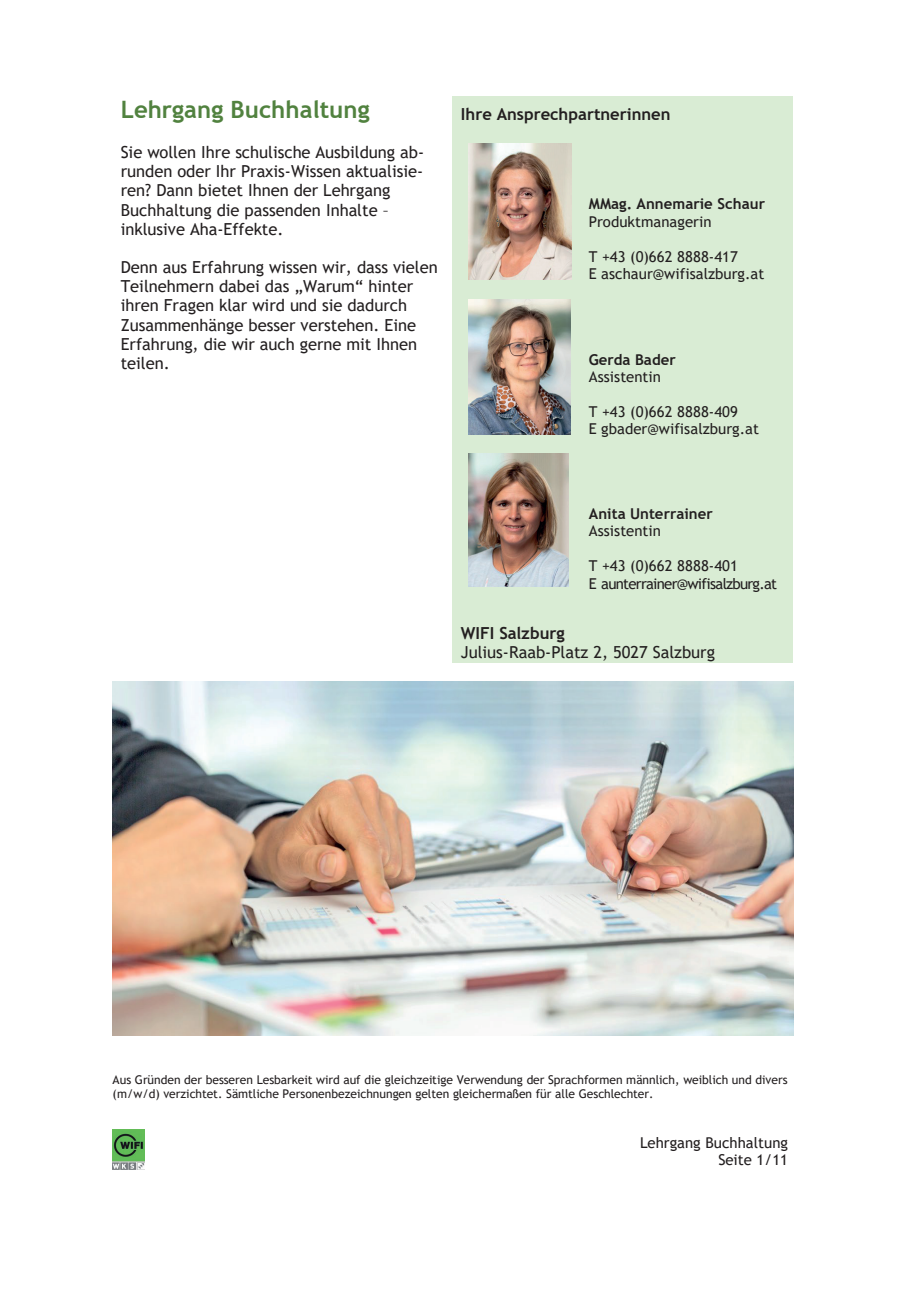
<style>
.page{position:relative;width:919px;height:1289px;background:#fff}
.page>*{position:absolute;margin:0;border:0;box-sizing:border-box;transform-origin:0 0}
.t1{font:700 24px "Trebuchet MS";color:#51823f}
.t2{font:16.5px/19.2px "Trebuchet MS";letter-spacing:-.005em;color:#231f20}
.t3{font:700 16.5px "Trebuchet MS";letter-spacing:-.005em;color:#231f20}
.t4{font:15px/17.4px "Trebuchet MS";letter-spacing:.005em;color:#231f20}
.t5{font:15px/17.4px "Trebuchet MS";letter-spacing:-.045em;color:#231f20}
.t6{font:700 15px "Trebuchet MS";color:#231f20}
.t7{font:12px/14.1px "Trebuchet MS";color:#231f20}
</style>
<div class="page">
<img style="left:113px;top:1129px;width:31px;height:40px">
<div style="left:452px;top:96px;width:340px;height:567px;background:#d9ecd4"></div>
<img style="left:469px;top:144px;width:102px;height:136px">
<img style="left:469px;top:299px;width:101px;height:135px">
<img style="left:469px;top:453px;width:100px;height:133px">
<img style="left:113px;top:682px;width:680px;height:353px">
<h1 class="t1" style="left:121px;top:94px;width:250px">Lehrgang Buchhaltung</h1>
<p class="t2" style="left:121px;top:143px;width:305px">Sie wollen Ihre schulische Ausbildung ab&shy;runden oder Ihr Praxis-Wissen aktualisie&shy;ren? Dann bietet Ihnen der Lehrgang Buchhaltung die passenden Inhalte – inklusive Aha-Effekte.</p>
<p class="t2" style="left:121px;top:257px;width:318px">Denn aus Erfahrung wissen wir, dass vielen Teilnehmern dabei das „Warum“ hinter ihren Fragen klar wird und sie dadurch Zusammenhänge besser verstehen. Eine Erfahrung, die wir auch gerne mit Ihnen teilen.</p>
<p class="t3" style="left:461px;top:104px;width:211px">Ihre Ansprechpartnerinnen</p>
<p class="t6" style="left:588px;top:194px;width:178px">MMag. Annemarie Schaur</p>
<p class="t4" style="left:588px;top:212px;width:124px">Produktmanagerin</p>
<p class="t4" style="left:588px;top:247px;width:177px">T +43 (0)662 8888-417<br>E aschaur@wifisalzburg.at</p>
<p class="t6" style="left:588px;top:350px;width:88px">Gerda Bader</p>
<p class="t4" style="left:588px;top:368px;width:74px">Assistentin</p>
<p class="t4" style="left:588px;top:403px;width:172px">T +43 (0)662 8888-409<br>E gbader@wifisalzburg.at</p>
<p class="t6" style="left:588px;top:504px;width:125px">Anita Unterrainer</p>
<p class="t4" style="left:588px;top:522px;width:74px">Assistentin</p>
<p class="t5" style="left:588px;top:557px;width:190px">T +43 (0)662 8888-401<br>E aunterrainer@wifisalzburg.at</p>
<p class="t3" style="left:461px;top:623px;width:106px">WIFI Salzburg</p>
<p class="t2" style="left:461px;top:642px;width:256px">Julius-Raab-Platz 2, 5027 Salzburg</p>
<p class="t7" style="left:113px;top:1072px;width:676px">Aus Gründen der besseren Lesbarkeit wird auf die gleichzeitige Verwendung der Sprachformen männlich, weiblich und divers (m/w/d) verzichtet. Sämtliche Personenbezeichnungen gelten gleichermaßen für alle Geschlechter.</p>
<p class="t4" style="left:640px;top:1133px;width:150px;text-align:right">Lehrgang Buchhaltung<br>Seite 1/11</p>
</div>
